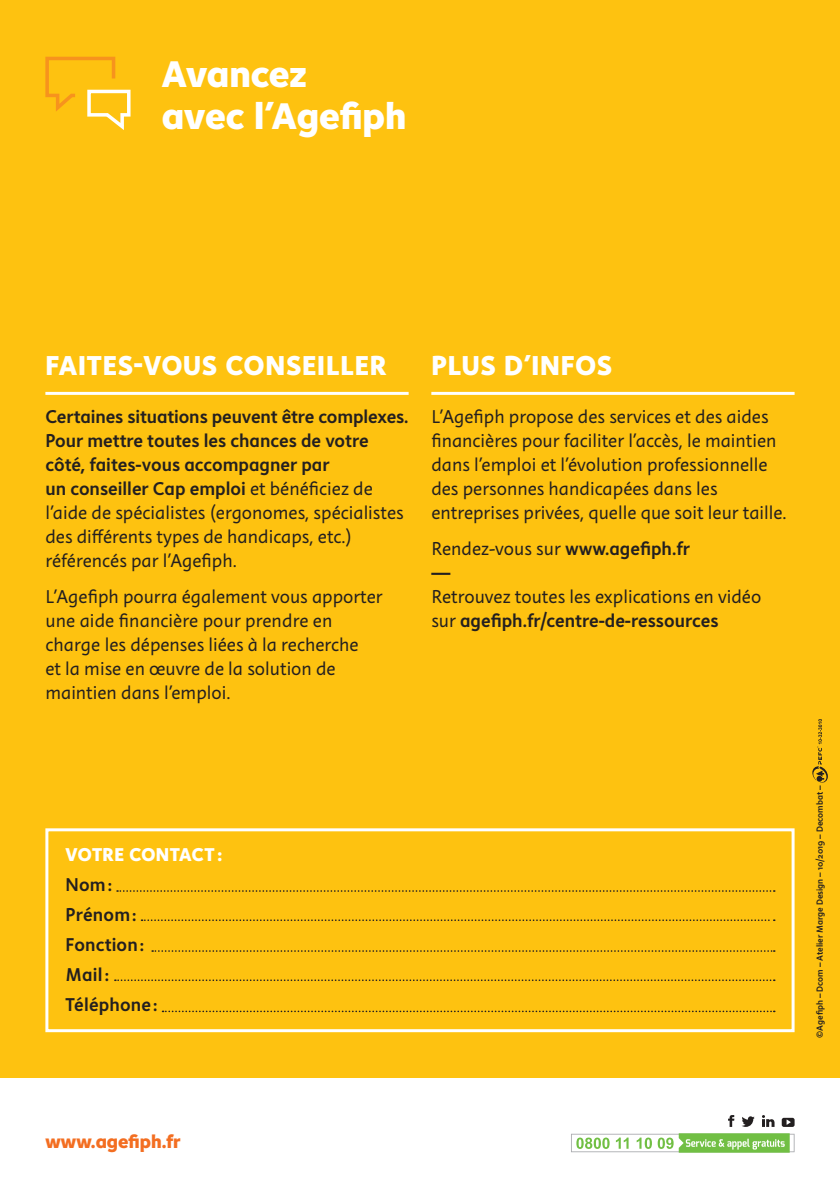
<style>
.page{position:relative;width:840px;height:1191px;background:#fff}
.page>*{position:absolute;margin:0;border:0;box-sizing:border-box;transform-origin:0 0}
.t1{font:800 38px/42px "Instant 5";color:#fff}
.t2{font:800 28px "Instant 5";letter-spacing:.03em;color:#fff}
.t3{font:19px/24px "Instant 3";color:#231f20}
.t4{font:19px/30px "Instant 4 Slow";color:#231f20}
.t5{font:800 19px "Instant 5";color:#f36e21}
.t6{font:800 19px "Instant 5";letter-spacing:.015em;color:#fff}
.t7{font:9px "Instant 4 Slow";color:#231f20}
.s1{font-family:"Instant 3"}
.s2{font-family:"Instant 4 Slow"}
</style>
<div class="page">
<div style="left:0;top:0;width:839px;height:1077px;background:#fec210"></div>
<svg style="left:762px;top:1115px;width:12px;height:12px"></svg>
<svg style="left:781px;top:1117px;width:13px;height:10px"></svg>
<svg style="left:728px;top:1115px;width:6px;height:12px"></svg>
<svg style="left:742px;top:1116px;width:12px;height:11px"></svg>
<svg style="left:571px;top:1133px;width:223px;height:19px"></svg>
<svg style="left:45px;top:56px;width:86px;height:74px"></svg>
<svg style="left:812px;top:719px;width:15px;height:64px"></svg>
<hr style="left:431px;top:392px;width:363px;height:3px;background:#fff">
<hr style="left:45px;top:392px;width:363px;height:3px;background:#fff">
<div style="left:45px;top:828px;width:749px;height:204px;border:3px solid #fff"></div>
<svg style="left:117px;top:890px;width:657px;height:1px"></svg>
<svg style="left:141px;top:919px;width:633px;height:2px"></svg>
<svg style="left:152px;top:950px;width:622px;height:1px"></svg>
<svg style="left:162px;top:1010px;width:612px;height:2px"></svg>
<svg style="left:115px;top:979px;width:659px;height:2px"></svg>
<h1 class="t1" style="left:162px;top:52px;width:246px">Avancez<br>avec l’Agefiph</h1>
<h2 class="t2" style="left:46px;top:345px;width:342px">FAITES-VOUS CONSEILLER</h2>
<h2 class="t2" style="left:431px;top:345px;width:182px">PLUS D’INFOS</h2>
<p class="t4" style="left:45px;top:404px;width:364px;line-height:24px">Certaines situations peuvent être complexes.<br>Pour mettre toutes les chances de votre côté, faites-vous accompagner par<br>un conseiller Cap emploi <span class="s1">et bénéficiez de</span></p>
<p class="t3" style="left:45px;top:500px;width:360px">l’aide de spécialistes (ergonomes, spécialistes des différents types de handicaps, etc.) référencés par l’Agefiph.</p>
<p class="t3" style="left:45px;top:584px;width:338px">L’Agefiph pourra également vous apporter une aide financière pour prendre en charge les dépenses liées à la recherche<br>et la mise en œuvre de la solution de maintien dans l’emploi.</p>
<p class="t3" style="left:431px;top:404px;width:356px">L’Agefiph propose des services et des aides financières pour faciliter l’accès, le maintien dans l’emploi et l’évolution professionnelle des personnes handicapées dans les entreprises privées, quelle que soit leur taille.</p>
<p class="t3" style="left:431px;top:536px;width:260px">Rendez-vous sur <span class="s2">www.agefiph.fr</span></p>
<p class="t4" style="left:431px;top:557px;width:20px">—</p>
<p class="t3" style="left:431px;top:584px;width:331px">Retrouvez toutes les explications en vidéo</p>
<p class="t4" style="left:431px;top:605px;width:288px"><span class="s1">sur</span> agefiph.fr/centre-de-ressources</p>
<p class="t6" style="left:65px;top:841px;width:158px">VOTRE CONTACT :</p>
<p class="t4" style="left:65px;top:869px;width:93px">Nom :<br>Prénom :<br>Fonction :<br>Mail :<br>Téléphone :</p>
<p class="t7" style="left:813px;top:1037px;width:254px;rotate:-90deg">©Agefiph – Dcom – Atelier Marge Design – 10/2019 – Decombat –</p>
<p class="t5" style="left:45px;top:1128px;width:137px">www.agefiph.fr</p>
</div>
